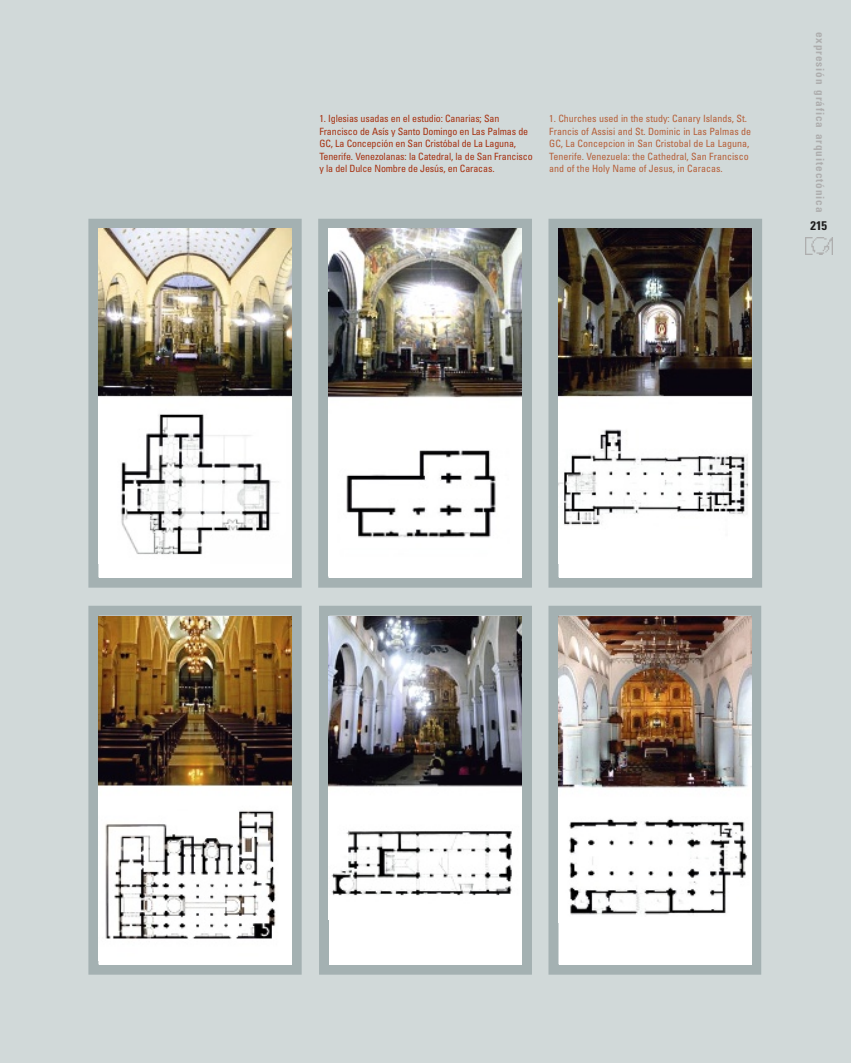
<style>
.page{position:relative;width:851px;height:1063px;background:#fff}
.page>*{position:absolute;margin:0;border:0;box-sizing:border-box;transform-origin:0 0}
.t1{font:700 condensed 12.5px "Univers";color:#1c1c1c}
.t2{font:700 condensed 11.25px "Univers";letter-spacing:.08em;color:#aeaeae}
.t3{font:condensed 10px/12.5px "Univers";letter-spacing:-.015em;color:#a63212}
.t4{font:condensed 10px/12.5px "Univers";color:#b6603a}
</style>
<div class="page">
<img style="left:0;top:0;width:850px;height:1063px">
<p class="t3" style="left:319px;top:113px;width:215px">1. Iglesias usadas en el estudio: Canarias; San Francisco de Asís y Santo Domingo en Las Palmas de GC, La Concepción en San Cristóbal de La Laguna, Tenerife. Venezolanas: la Catedral, la de San Francisco y la del Dulce Nombre de Jesús, en Caracas.</p>
<p class="t4" style="left:549px;top:113px;width:203px">1. Churches used in the study: Canary Islands, St.<br>Francis of Assisi and St. Dominic in Las Palmas de GC, La Concepcion in San Cristobal de La Laguna, Tenerife. Venezuela: the Cathedral, San Francisco and of the Holy Name of Jesus, in Caracas.</p>
<p class="t2" style="left:824px;top:32px;width:182px;rotate:90deg">expresión gráfica arquitectónica</p>
<p class="t1" style="left:810px;top:220px;width:18px">215</p>
</div>
